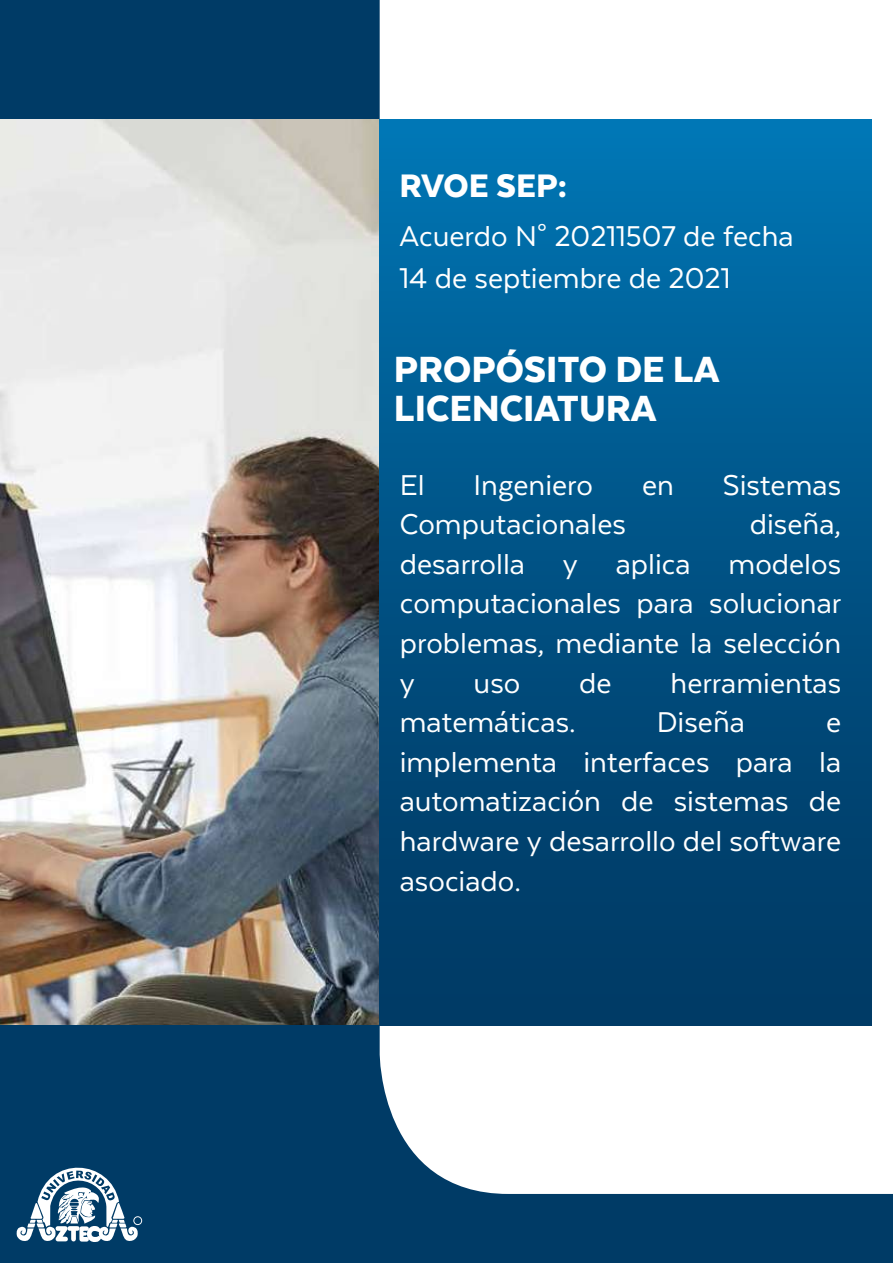
<style>
.page{position:relative;width:893px;height:1263px;background:#003b66}
.page>*{position:absolute;margin:0;border:0;box-sizing:border-box;transform-origin:0 0}
.t1{font:900 42px/39px "Texta";color:#fff}
.t2{font:900 37.5px "Texta";color:#fff}
.t3{font:33px/39.6px "Texta";color:#fff;text-align:justify}
</style>
<div class="page">
<div style="left:380px;top:0;width:513px;height:1194px;background:#fff"></div>
<div style="left:379px;top:120px;width:492px;height:905px;background:linear-gradient(to bottom,#0074b1,#00355e)"></div>
<img style="left:0;top:120px;width:379px;height:905px">
<svg style="left:16px;top:1167px;width:126px;height:75px"></svg>
<p class="t2" style="left:400px;top:166px;width:169px">RVOE SEP:</p>
<p class="t3" style="left:400px;top:215px;width:396px;line-height:42px">Acuerdo N° 20211507 de fecha<br>14 de septiembre de 2021</p>
<p class="t1" style="left:394px;top:349px;width:327px">PROPÓSITO DE LA<br>LICENCIATURA</p>
<p class="t3" style="left:400px;top:464px;width:26px">El</p>
<p class="t3" style="left:474px;top:464px;width:121px">Ingeniero</p>
<p class="t3" style="left:642px;top:464px;width:33px">en</p>
<p class="t3" style="left:723px;top:464px;width:120px">Sistemas</p>
<p class="t3" style="left:400px;top:504px;width:228px">Computacionales</p>
<p class="t3" style="left:400px;top:504px;width:443px;text-indent:350px">diseña, desarrolla y aplica modelos computacionales para solucionar problemas, mediante la selección y</p>
<p class="t3" style="left:474px;top:662px;width:48px">uso</p>
<p class="t3" style="left:579px;top:662px;width:34px">de</p>
<p class="t3" style="left:671px;top:662px;width:172px">herramientas</p>
<p class="t3" style="left:400px;top:702px;width:177px">matemáticas.</p>
<p class="t3" style="left:657px;top:702px;width:90px">Diseña</p>
<p class="t3" style="left:400px;top:702px;width:443px;text-indent:426px">e implementa interfaces para la automatización de sistemas de hardware y desarrollo del software asociado.</p>
</div>
